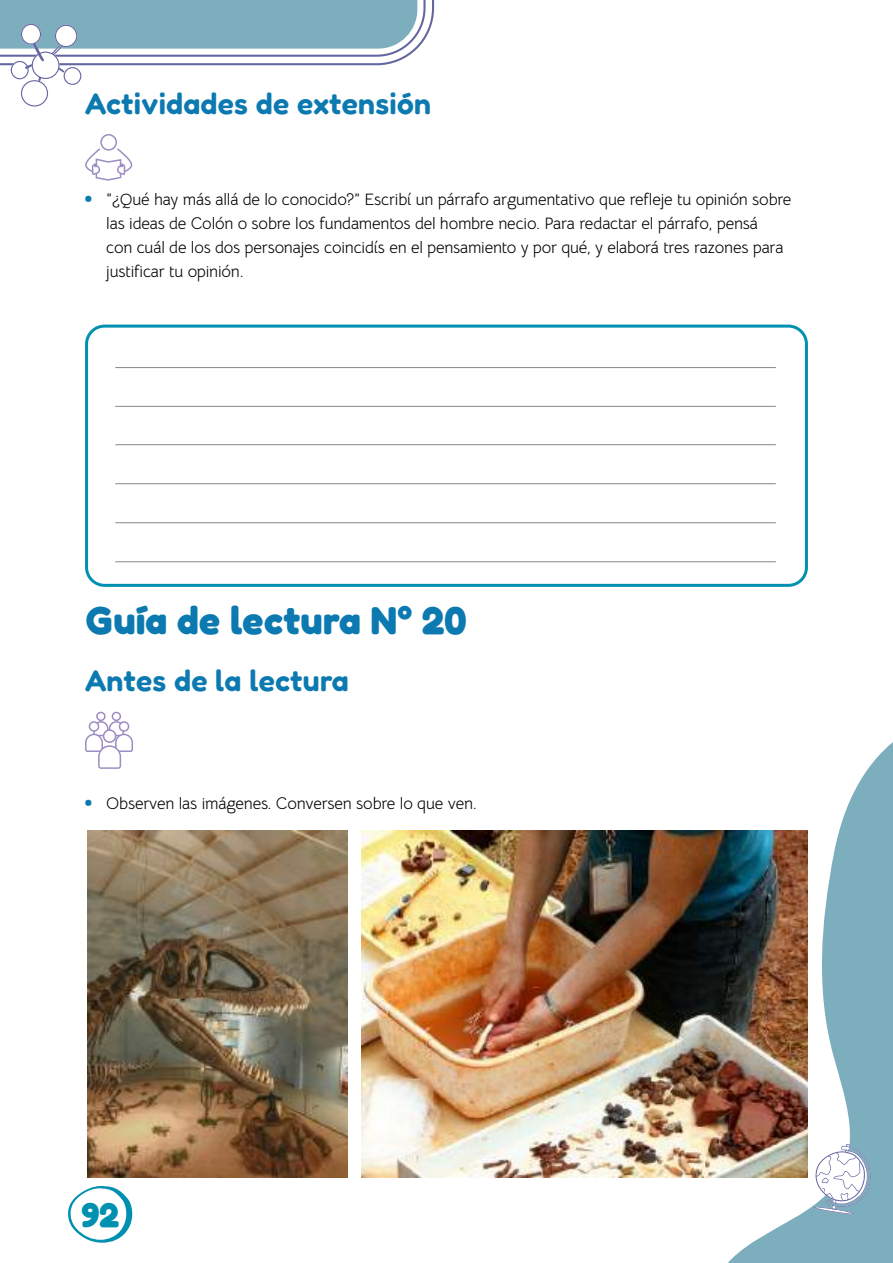
<style>
.page{position:relative;width:893px;height:1263px;background:#fff}
.page>*{position:absolute;margin:0;border:0;box-sizing:border-box;transform-origin:0 0}
.t1{font:700 39px "Fredoka";letter-spacing:.01em;color:#0c7ab0}
.t2{font:700 34.5px "Fredoka";color:#0090b0}
.t3{font:600 30px "Fredoka";letter-spacing:.01em;color:#0c7ab0}
.t4{font:16.5px/24px "Bellota Text";letter-spacing:-.01em;color:#000}
.s1{font-family:"Fredoka";font-weight:700;font-size:21px;color:#0c7ab0}
</style>
<div class="page">
<svg style="left:704px;top:742px;width:189px;height:521px;fill:#7daebd"></svg>
<svg style="left:814px;top:1144px;width:57px;height:71px"></svg>
<svg style="left:68px;top:1185px;width:65px;height:58px"></svg>
<svg style="left:0;top:0;width:434px;height:406px"></svg>
<svg style="left:85px;top:711px;width:48px;height:58px"></svg>
<div style="left:104px;top:730px;width:12px;height:12px;background:#fff;border-radius:50%"></div>
<div style="left:103px;top:729px;width:13px;height:14px;border:2px solid #9c8dc2;border-radius:50%"></div>
<div style="left:85px;top:325px;width:723px;height:262px;border:3px solid #0090b0;border-radius:18px"></div>
<hr style="left:115px;top:406px;width:661px;height:1px;background:#878786">
<hr style="left:115px;top:367px;width:661px;height:1px;background:#878786">
<hr style="left:115px;top:444px;width:661px;height:1px;background:#878786">
<hr style="left:115px;top:483px;width:661px;height:1px;background:#878786">
<hr style="left:115px;top:522px;width:661px;height:1px;background:#878786">
<hr style="left:115px;top:561px;width:661px;height:1px;background:#878786">
<img style="left:87px;top:831px;width:261px;height:347px">
<img style="left:361px;top:831px;width:447px;height:347px">
<h3 class="t3" style="left:85px;top:86px;width:347px">Actividades de extensión</h3>
<p class="t4" style="left:106px;top:186px;width:687px;text-indent:-21px"><span class="s1">•</span> “¿Qué hay más allá de lo conocido?” Escribí un párrafo argumentativo que refleje tu opinión sobre las ideas de Colón o sobre los fundamentos del hombre necio. Para redactar el párrafo, pensá<br>con cuál de los dos personajes coincidís en el pensamiento y por qué, y elaborá tres razones para justificar tu opinión.</p>
<h1 class="t1" style="left:85px;top:597px;width:383px">Guía de lectura N° 20</h1>
<h3 class="t3" style="left:85px;top:663px;width:265px">Antes de la lectura</h3>
<p class="t4" style="left:85px;top:790px;width:393px"><span class="s1">•</span> Observen las imágenes. Conversen sobre lo que ven.</p>
<h2 class="t2" style="left:81px;top:1194px;width:39px">92</h2>
</div>
